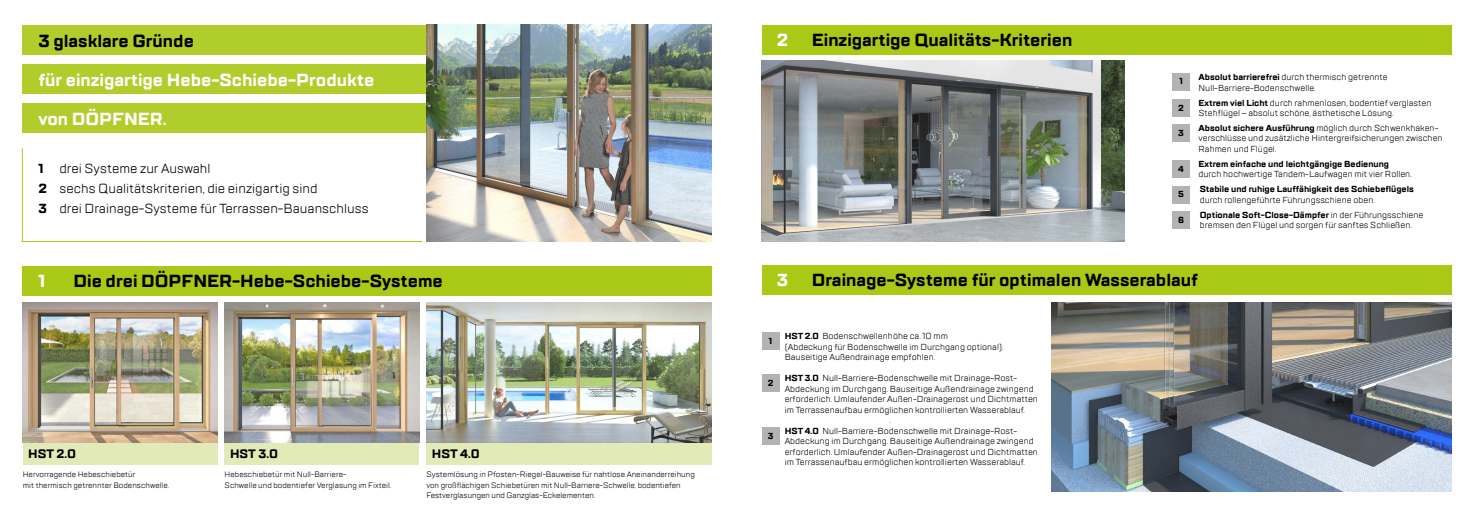
<style>
.page{position:relative;width:1474px;height:521px;background:#fff}
.page>*{position:absolute;margin:0;border:0;box-sizing:border-box;transform-origin:0 0}
.t1{font:700 17.5px "TT Lakes";color:#000}
.t2{font:700 17.5px "TT Lakes";color:#fff}
.t3{font:13.12px/20.1px "TT Lakes";color:#000}
.t4{font:700 12.25px "TT Lakes";color:#000}
.t5{font:8.75px/10.5px "TT Lakes";color:#000}
.t6{font:700 8.75px "TT Lakes";color:#000}
.t7{font:7.88px/10.5px "TT Lakes";color:#000}
.s1{font-weight:700}
</style>
<div class="page">
<div style="left:22px;top:25px;width:404px;height:30px;background:#b1cd2b"></div>
<div style="left:23px;top:442px;width:194px;height:23px;background:#e0e9b2"></div>
<div style="left:224px;top:442px;width:195px;height:23px;background:#e0e9b2"></div>
<div style="left:426px;top:442px;width:286px;height:23px;background:#e0e9b2"></div>
<img style="left:426px;top:303px;width:285px;height:139px">
<img style="left:23px;top:303px;width:194px;height:139px">
<img style="left:224px;top:303px;width:195px;height:139px">
<img style="left:1051px;top:303px;width:400px;height:188px">
<img style="left:761px;top:61px;width:363px;height:181px">
<div style="left:22px;top:64px;width:404px;height:30px;background:#b1cd2b"></div>
<div style="left:22px;top:104px;width:404px;height:29px;background:#b1cd2b"></div>
<svg style="left:21px;top:148px;width:402px;height:94px"></svg>
<div style="left:22px;top:266px;width:689px;height:30px;background:#aac916"></div>
<div style="left:761px;top:25px;width:690px;height:30px;background:#aac916"></div>
<div style="left:761px;top:265px;width:690px;height:30px;background:#aac916"></div>
<div style="left:1172px;top:73px;width:17px;height:17px;background:#b4b3b3"></div>
<div style="left:761px;top:332px;width:18px;height:18px;background:#b4b3b3"></div>
<div style="left:761px;top:375px;width:18px;height:17px;background:#b4b3b3"></div>
<div style="left:761px;top:427px;width:18px;height:18px;background:#b4b3b3"></div>
<div style="left:1172px;top:99px;width:17px;height:18px;background:#b4b3b3"></div>
<div style="left:1172px;top:124px;width:17px;height:18px;background:#b4b3b3"></div>
<div style="left:1172px;top:160px;width:17px;height:18px;background:#b4b3b3"></div>
<div style="left:1172px;top:186px;width:17px;height:18px;background:#b4b3b3"></div>
<div style="left:1172px;top:211px;width:17px;height:18px;background:#b4b3b3"></div>
<img style="left:426px;top:25px;width:285px;height:217px">
<h1 class="t1" style="left:38px;top:29px;width:157px">3 glasklare Gründe</h1>
<h1 class="t2" style="left:38px;top:69px;width:337px">für einzigartige Hebe-Schiebe-Produkte</h1>
<h1 class="t2" style="left:38px;top:108px;width:130px">von DÖPFNER.</h1>
<h2 class="t3" style="left:38px;top:158px;width:332px"><span class="s1">1</span> drei Systeme zur Auswahl<br><span class="s1">2</span> sechs Qualitätskriterien, die einzigartig sind<br><span class="s1">3</span> drei Drainage-Systeme für Terrassen-Bauanschluss</h2>
<h1 class="t2" style="left:38px;top:270px;width:8px">1</h1>
<h1 class="t1" style="left:73px;top:270px;width:371px">Die drei DÖPFNER-Hebe-Schiebe-Systeme</h1>
<h3 class="t4" style="left:28px;top:446px;width:49px">HST 2.0</h3>
<p class="t7" style="left:23px;top:469px;width:148px">Hervorragende Hebeschiebetür<br>mit thermisch getrennter Bodenschwelle.</p>
<h3 class="t4" style="left:230px;top:446px;width:49px">HST 3.0</h3>
<p class="t7" style="left:224px;top:469px;width:168px">Hebeschiebetür mit Null-Barriere-<br>Schwelle und bodentiefer Verglasung im Fixteil.</p>
<h3 class="t4" style="left:432px;top:446px;width:49px">HST 4.0</h3>
<p class="t7" style="left:426px;top:469px;width:270px">Systemlösung in Pfosten-Riegel-Bauweise für nahtlose Aneinanderreihung von großflächigen Schiebetüren mit Null-Barriere-Schwelle, bodentiefen<br>Festverglasungen und Ganzglas-Eckelementen.</p>
<h1 class="t2" style="left:776px;top:29px;width:13px">2</h1>
<h1 class="t1" style="left:811px;top:29px;width:262px">Einzigartige Qualitäts-Kriterien</h1>
<p class="t6" style="left:1179px;top:76px;width:5px">1</p>
<p class="t6" style="left:1178px;top:102px;width:7px">2</p>
<p class="t6" style="left:1178px;top:127px;width:7px">3</p>
<p class="t6" style="left:1178px;top:163px;width:7px">4</p>
<p class="t6" style="left:1178px;top:189px;width:7px">5</p>
<p class="t6" style="left:1178px;top:214px;width:7px">6</p>
<p class="t5" style="left:1198px;top:72px;width:191px"><span class="s1">Absolut barrierefrei</span> durch thermisch getrennte<br>Null-Barriere-Bodenschwelle.</p>
<p class="t5" style="left:1198px;top:97px;width:234px"><span class="s1">Extrem viel Licht</span> durch rahmenlosen, bodentief verglasten<br>Stehflügel – absolut schöne, ästhetische Lösung.</p>
<p class="t5" style="left:1198px;top:123px;width:246px"><span class="s1">Absolut sichere Ausführung</span> möglich durch Schwenkhaken&shy;verschlüsse und zusätzliche Hintergreifsicherungen zwischen<br>Rahmen und Flügel.</p>
<p class="t6" style="left:1198px;top:158px;width:192px">Extrem einfache und leichtgängige Bedienung</p>
<p class="t5" style="left:1198px;top:169px;width:215px">durch hochwertige Tandem-Laufwagen mit vier Rollen.</p>
<p class="t6" style="left:1199px;top:184px;width:216px">Stabile und ruhige Lauffähigkeit des Schiebeflügels</p>
<p class="t5" style="left:1199px;top:192px;width:225px;line-height:14.9px">durch rollengeführte Führungsschiene oben.<br><span class="s1">Optionale Soft-Close-Dämpfer</span> in der Führungsschiene</p>
<p class="t5" style="left:1199px;top:220px;width:214px">bremsen den Flügel und sorgen für sanftes Schließen.</p>
<h1 class="t2" style="left:776px;top:269px;width:13px">3</h1>
<h1 class="t1" style="left:811px;top:269px;width:388px">Drainage-Systeme für optimalen Wasserablauf</h1>
<p class="t6" style="left:768px;top:335px;width:5px">1</p>
<p class="t6" style="left:767px;top:377px;width:7px">2</p>
<p class="t6" style="left:767px;top:430px;width:7px">3</p>
<p class="t5" style="left:784px;top:331px;width:220px"><span class="s1">HST 2.0</span> Bodenschwellenhöhe ca. 10 mm<br>(Abdeckung für Bodenschwelle im Durchgang optional).<br>Bauseitige Außendrainage empfohlen.</p>
<p class="t5" style="left:784px;top:373px;width:234px"><span class="s1">HST 3.0</span> Null-Barriere-Bodenschwelle mit Drainage-Rost-</p>
<p class="t5" style="left:784px;top:384px;width:250px">Abdeckung im Durchgang. Bauseitige Außendrainage zwingend</p>
<p class="t5" style="left:784px;top:394px;width:255px">erforderlich. Umlaufender Außen-Drainagerost und Dichtmatten</p>
<p class="t5" style="left:784px;top:405px;width:242px">im Terrassenaufbau ermöglichen kontrollierten Wasserablauf.</p>
<p class="t5" style="left:889px;top:415px;width:3px">.</p>
<p class="t5" style="left:784px;top:426px;width:234px"><span class="s1">HST 4.0</span> Null-Barriere-Bodenschwelle mit Drainage-Rost-</p>
<p class="t5" style="left:784px;top:436px;width:250px">Abdeckung im Durchgang. Bauseitige Außendrainage zwingend</p>
<p class="t5" style="left:784px;top:447px;width:255px">erforderlich. Umlaufender Außen-Drainagerost und Dichtmatten</p>
<p class="t5" style="left:784px;top:457px;width:242px">im Terrassenaufbau ermöglichen kontrollierten Wasserablauf.</p>
</div>
